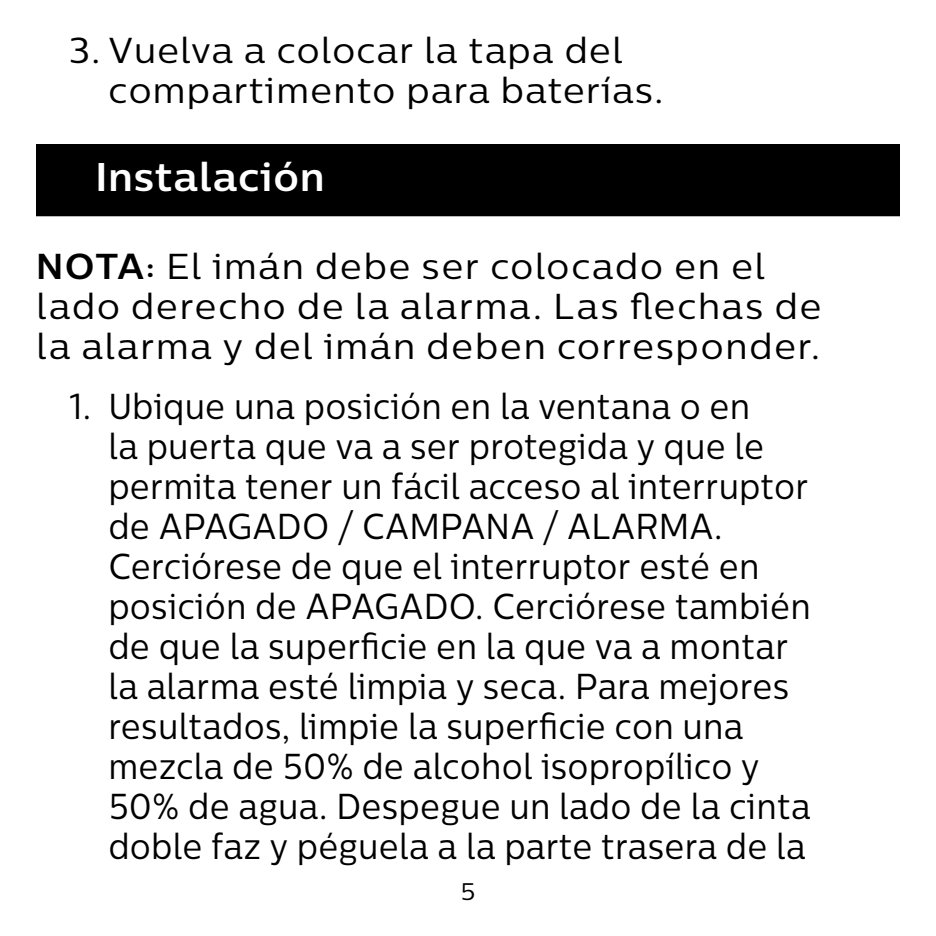
<style>
.page{position:relative;width:936px;height:936px;background:#fff}
.page>*{position:absolute;margin:0;border:0;box-sizing:border-box;transform-origin:0 0}
.t1{font:700 40px "Centrale Sans";color:#fff}
.t2{font:36px/40px "Centrale Sans";letter-spacing:-.015em;color:#000;scale:.9 1}
.t3{font:36px/40px "Centrale Sans";letter-spacing:.01em;color:#000}
.t4{font:36px/40px "Centrale Sans";letter-spacing:-.015em;color:#000}
.t5{font:24px "Centrale Sans";color:#000}
.s1{font-weight:700}
.s2{font-weight:500}
</style>
<div class="page">
<div style="left:38px;top:146px;width:860px;height:68px;background:#000"></div>
<div style="left:36px;top:144px;width:864px;height:72px;border:4px solid #000"></div>
<p class="t4" style="left:108px;top:30px;width:558px;text-indent:-40px">3. Vuelva a colocar la tapa del compartimento para baterías.</p>
<p class="t1" style="left:95px;top:153px;width:231px">Instalación</p>
<p class="t3" style="left:36px;top:246px;width:788px"><span class="s1">NOTA</span><span class="s2">:</span> El imán debe ser colocado en el lado derecho de la alarma. Las flechas de la alarma y del imán deben corresponder.</p>
<p class="t2" style="left:108px;top:386px;width:783px;text-indent:-40px">1. Ubique una posición en la ventana o en<br>la puerta que va a ser protegida y que le permita tener un fácil acceso al interruptor de APAGADO / CAMPANA / ALARMA.<br>Cerciórese de que el interruptor esté en posición de APAGADO. Cerciórese también de que la superficie en la que va a montar la alarma esté limpia y seca. Para mejores resultados, limpie la superficie con una mezcla de 50% de alcohol isopropílico y 50% de agua. Despegue un lado de la cinta doble faz y péguela a la parte trasera de la</p>
<p class="t5" style="left:460px;top:878px;width:17px">5</p>
</div>
